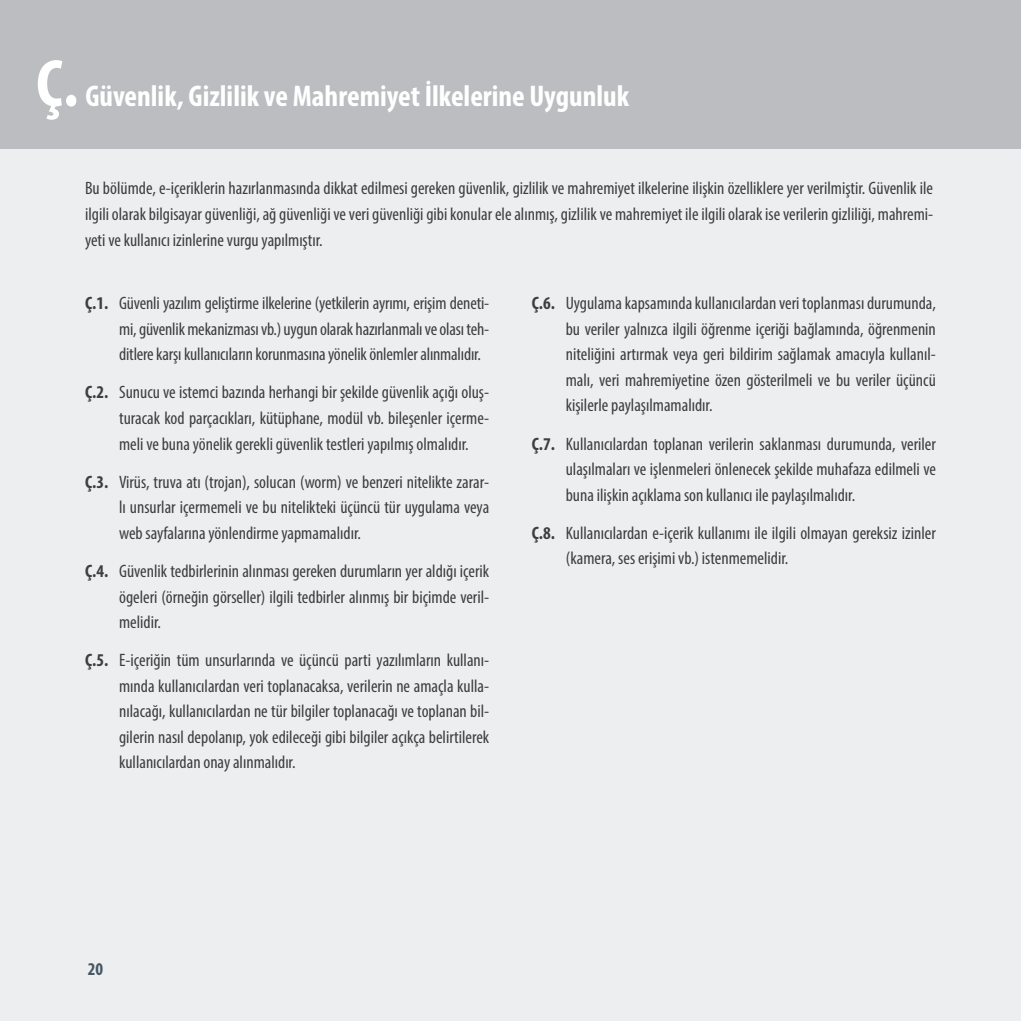
<style>
.page{position:relative;width:1021px;height:1021px;background:#fff}
.page>*{position:absolute;margin:0;border:0;box-sizing:border-box;transform-origin:0 0}
.t1{font:700 condensed 67.5px "Myriad Pro";color:#fff}
.t2{font:700 condensed 30px "Myriad Pro";color:#fff}
.t3{font:condensed 18px/25.5px "Myriad Pro";color:#3e3e3f;text-align:justify}
.t4{font:700 condensed 18px "Myriad Pro";color:#475764}
.s1{font-weight:700}
</style>
<div class="page">
<hr style="left:1020px;top:0;width:1px;height:1020px;background:#475764">
<div style="left:0;top:0;width:1020px;height:1020px;background:#eceeef"></div>
<div style="left:0;top:0;width:1020px;height:149px;background:#bcbdc0"></div>
<h1 class="t1" style="left:36px;top:41px;width:44px">Ç.</h1>
<h2 class="t2" style="left:85px;top:77px;width:545px">Güvenlik, Gizlilik ve Mahremiyet İlkelerine Uygunluk</h2>
<p class="t3" style="left:85px;top:175px;width:849px">Bu bölümde, e-içeriklerin hazırlanmasında dikkat edilmesi gereken güvenlik, gizlilik ve mahremiyet ilkelerine ilişkin özelliklere yer verilmiştir. Güvenlik ile ilgili olarak bilgisayar güvenliği, ağ güvenliği ve veri güvenliği gibi konular ele alınmış, gizlilik ve mahremiyet ile ilgili olarak ise verilerin gizliliği, mahremi&shy;yeti ve kullanıcı izinlerine vurgu yapılmıştır.</p>
<p class="t3" style="left:119px;top:290px;width:371px;text-indent:-34px"><span class="s1">Ç.1.</span> Güvenli yazılım geliştirme ilkelerine (yetkilerin ayrımı, erişim deneti&shy;mi, güvenlik mekanizması vb.) uygun olarak hazırlanmalı ve olası teh&shy;ditlere karşı kullanıcıların korunmasına yönelik önlemler alınmalıdır.</p>
<p class="t3" style="left:119px;top:379px;width:371px;text-indent:-34px"><span class="s1">Ç.2.</span> Sunucu ve istemci bazında herhangi bir şekilde güvenlik açığı oluş&shy;turacak kod parçacıkları, kütüphane, modül vb. bileşenler içerme&shy;meli ve buna yönelik gerekli güvenlik testleri yapılmış olmalıdır.</p>
<p class="t3" style="left:119px;top:469px;width:371px;text-indent:-34px"><span class="s1">Ç.3.</span> Virüs, truva atı (trojan), solucan (worm) ve benzeri nitelikte zarar&shy;lı unsurlar içermemeli ve bu nitelikteki üçüncü tür uygulama veya web sayfalarına yönlendirme yapmamalıdır.</p>
<p class="t3" style="left:119px;top:558px;width:371px;text-indent:-34px"><span class="s1">Ç.4.</span> Güvenlik tedbirlerinin alınması gereken durumların yer aldığı içerik ögeleri (örneğin görseller) ilgili tedbirler alınmış bir biçimde veril&shy;melidir.</p>
<p class="t3" style="left:119px;top:647px;width:371px;text-indent:-34px"><span class="s1">Ç.5.</span> E-içeriğin tüm unsurlarında ve üçüncü parti yazılımların kullanı&shy;mında kullanıcılardan veri toplanacaksa, verilerin ne amaçla kulla&shy;nılacağı, kullanıcılardan ne tür bilgiler toplanacağı ve toplanan bil&shy;gilerin nasıl depolanıp, yok edileceği gibi bilgiler açıkça belirtilerek kullanıcılardan onay alınmalıdır.</p>
<p class="t3" style="left:566px;top:290px;width:371px;text-indent:-34px"><span class="s1">Ç.6.</span> Uygulama kapsamında kullanıcılardan veri toplanması durumunda, bu veriler yalnızca ilgili öğrenme içeriği bağlamında, öğrenmenin niteliğini artırmak veya geri bildirim sağlamak amacıyla kullanıl&shy;malı, veri mahremiyetine özen gösterilmeli ve bu veriler üçüncü kişilerle paylaşılmamalıdır.</p>
<p class="t3" style="left:566px;top:430px;width:371px;text-indent:-34px"><span class="s1">Ç.7.</span> Kullanıcılardan toplanan verilerin saklanması durumunda, veriler ulaşılmaları ve işlenmeleri önlenecek şekilde muhafaza edilmeli ve buna ilişkin açıklama son kullanıcı ile paylaşılmalıdır.</p>
<p class="t3" style="left:566px;top:520px;width:371px;text-indent:-34px"><span class="s1">Ç.8.</span> Kullanıcılardan e-içerik kullanımı ile ilgili olmayan gereksiz izinler (kamera, ses erişimi vb.) istenmemelidir.</p>
<p class="t4" style="left:88px;top:957px;width:17px">20</p>
</div>
